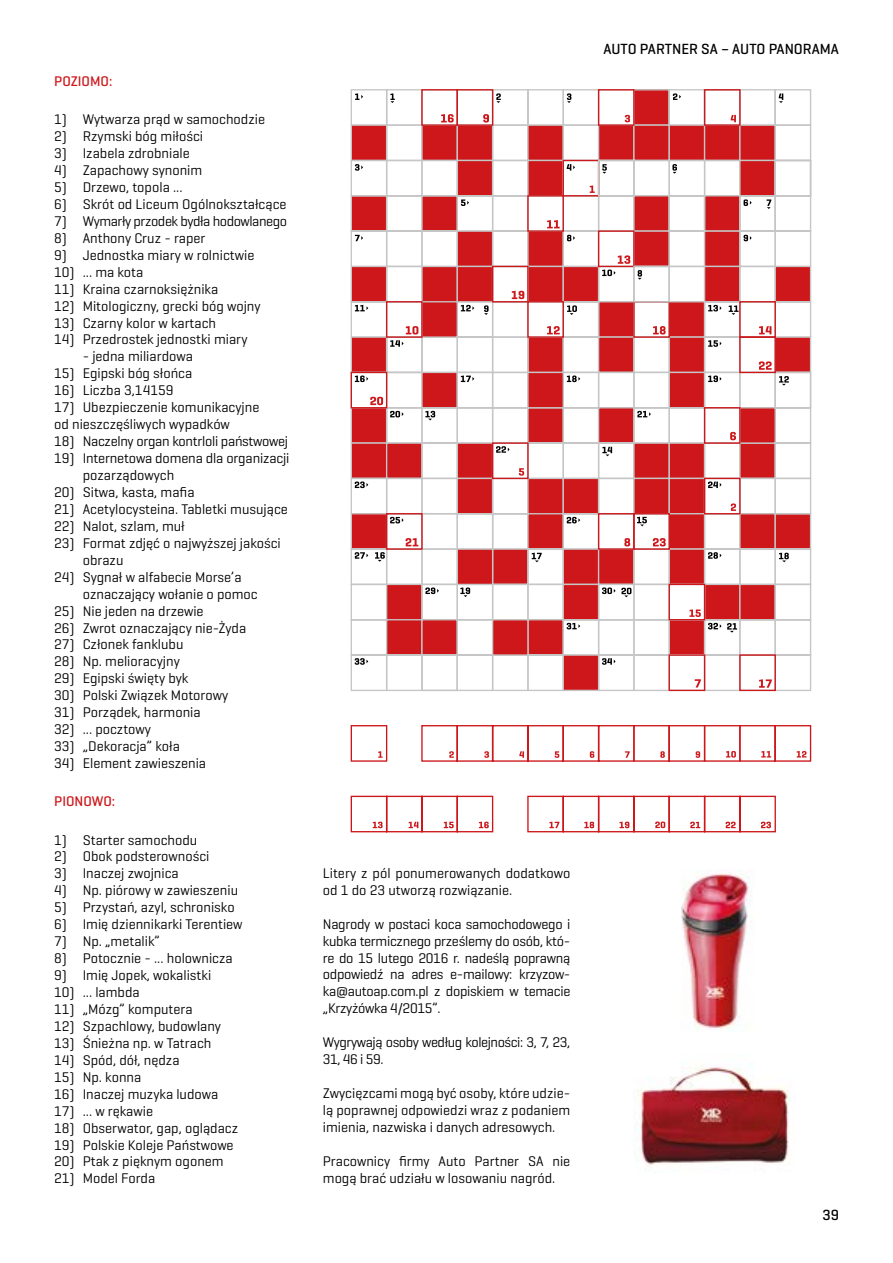
<style>
.page{position:relative;width:893px;height:1263px;background:#fff}
.page>*{position:absolute;margin:0;border:0;box-sizing:border-box;transform-origin:0 0}
.t1{font:500 15px "Geogrotesque";color:#000}
.t2{font:14.25px/17px "Geogrotesque";color:#000}
.t3{font:14.25px/17px "Geogrotesque";letter-spacing:-.03em;color:#000}
.t4{font:14.25px "Geogrotesque";letter-spacing:-.02em;color:#000}
.t5{font:500 14.25px "Geogrotesque";color:#cd171a}
</style>
<div class="page">
<svg style="left:350px;top:725px;width:426px;height:108px"></svg>
<svg style="left:378px;top:751px;width:5px;height:7px"></svg>
<svg style="left:449px;top:751px;width:5px;height:7px"></svg>
<svg style="left:484px;top:751px;width:5px;height:7px"></svg>
<svg style="left:519px;top:751px;width:5px;height:7px"></svg>
<svg style="left:555px;top:751px;width:4px;height:7px"></svg>
<svg style="left:590px;top:751px;width:4px;height:7px"></svg>
<svg style="left:373px;top:822px;width:10px;height:6px"></svg>
<svg style="left:409px;top:822px;width:9px;height:6px"></svg>
<svg style="left:444px;top:822px;width:10px;height:6px"></svg>
<svg style="left:479px;top:822px;width:10px;height:6px"></svg>
<svg style="left:549px;top:822px;width:10px;height:6px"></svg>
<svg style="left:584px;top:822px;width:10px;height:6px"></svg>
<svg style="left:620px;top:822px;width:9px;height:6px"></svg>
<svg style="left:655px;top:821px;width:10px;height:7px"></svg>
<svg style="left:690px;top:822px;width:10px;height:6px"></svg>
<svg style="left:726px;top:822px;width:10px;height:6px"></svg>
<svg style="left:761px;top:822px;width:10px;height:6px"></svg>
<svg style="left:625px;top:725px;width:79px;height:37px"></svg>
<div style="left:704px;top:725px;width:37px;height:37px;border:1px solid #cd171a"></div>
<svg style="left:726px;top:725px;width:86px;height:37px"></svg>
<svg style="left:350px;top:89px;width:462px;height:603px"></svg>
<img style="left:681px;top:872px;width:71px;height:157px">
<img style="left:634px;top:1065px;width:157px;height:105px">
<p class="t5" style="left:54px;top:72px;width:60px">POZIOMO:</p>
<p class="t2" style="left:54px;top:110px;width:212px">1) Wytwarza prąd w samochodzie</p>
<p class="t2" style="left:54px;top:127px;width:150px">2) Rzymski bóg miłości</p>
<p class="t2" style="left:54px;top:144px;width:137px">3) Izabela zdrobniale</p>
<p class="t2" style="left:54px;top:161px;width:150px">4) Zapachowy synonim</p>
<p class="t2" style="left:54px;top:178px;width:130px">5) Drzewo, topola ...</p>
<p class="t2" style="left:54px;top:195px;width:234px">6) Skrót od Liceum Ogólnokształcące</p>
<p class="t3" style="left:54px;top:212px;width:234px">7) Wymarły przodek bydła hodowlanego</p>
<p class="t2" style="left:54px;top:229px;width:153px">8) Anthony Cruz - raper</p>
<p class="t2" style="left:54px;top:246px;width:202px">9) Jednostka miary w rolnictwie</p>
<p class="t2" style="left:54px;top:263px;width:91px">10) ... ma kota</p>
<p class="t2" style="left:54px;top:280px;width:166px">11) Kraina czarnoksiężnika</p>
<p class="t2" style="left:54px;top:297px;width:208px">12) Mitologiczny, grecki bóg wojny</p>
<p class="t2" style="left:54px;top:314px;width:163px">13) Czarny kolor w kartach</p>
<p class="t2" style="left:54px;top:331px;width:195px">14) Przedrostek jednostki miary</p>
<p class="t2" style="left:83px;top:348px;width:112px">- jedna miliardowa</p>
<p class="t2" style="left:54px;top:365px;width:140px">15) Egipski bóg słońca</p>
<p class="t2" style="left:54px;top:381px;width:121px">16) Liczba 3,14159</p>
<p class="t2" style="left:54px;top:398px;width:207px">17) Ubezpieczenie komunikacyjne od nieszczęśliwych wypadków</p>
<p class="t4" style="left:54px;top:432px;width:235px">18) Naczelny organ kontrloli państwowej</p>
<p class="t2" style="left:83px;top:449px;width:208px;text-indent:-28px">19) Internetowa domena dla organizacji pozarządowych</p>
<p class="t2" style="left:54px;top:483px;width:142px">20) Sitwa, kasta, mafia</p>
<p class="t2" style="left:54px;top:500px;width:235px">21) Acetylocysteina. Tabletki musujące</p>
<p class="t2" style="left:54px;top:517px;width:132px">22) Nalot, szlam, muł</p>
<p class="t2" style="left:83px;top:534px;width:200px;text-indent:-28px">23) Format zdjęć o najwyższej jakości obrazu</p>
<p class="t2" style="left:83px;top:568px;width:177px;text-indent:-28px">24) Sygnał w alfabecie Morse’a oznaczający wołanie o pomoc</p>
<p class="t2" style="left:54px;top:602px;width:151px">25) Nie jeden na drzewie</p>
<p class="t2" style="left:54px;top:619px;width:193px">26) Zwrot oznaczający nie-Żyda</p>
<p class="t2" style="left:54px;top:636px;width:131px">27) Członek fanklubu</p>
<p class="t2" style="left:54px;top:653px;width:127px">28) Np. melioracyjny</p>
<p class="t2" style="left:54px;top:670px;width:136px">29) Egipski święty byk</p>
<p class="t2" style="left:54px;top:686px;width:176px">30) Polski Związek Motorowy</p>
<p class="t2" style="left:54px;top:703px;width:148px">31) Porządek, harmonia</p>
<p class="t2" style="left:54px;top:720px;width:98px">32) ... pocztowy</p>
<p class="t2" style="left:54px;top:737px;width:127px">33) „Dekoracja” koła</p>
<p class="t2" style="left:54px;top:754px;width:153px">34) Element zawieszenia</p>
<p class="t5" style="left:54px;top:792px;width:62px">PIONOWO:</p>
<p class="t2" style="left:54px;top:831px;width:145px">1) Starter samochodu</p>
<p class="t2" style="left:54px;top:848px;width:157px">2) Obok podsterowności</p>
<p class="t2" style="left:54px;top:865px;width:126px">3) Inaczej zwojnica</p>
<p class="t2" style="left:54px;top:881px;width:185px">4) Np. piórowy w zawieszeniu</p>
<p class="t2" style="left:54px;top:898px;width:182px">5) Przystań, azyl, schronisko</p>
<p class="t2" style="left:54px;top:915px;width:190px">6) Imię dziennikarki Terentiew</p>
<p class="t2" style="left:54px;top:932px;width:107px">7) Np. „metalik”</p>
<p class="t2" style="left:54px;top:949px;width:180px">8) Potocznie - ... holownicza</p>
<p class="t2" style="left:54px;top:966px;width:159px">9) Imię Jopek, wokalistki</p>
<p class="t2" style="left:54px;top:983px;width:87px">10) ... lambda</p>
<p class="t2" style="left:54px;top:1000px;width:140px">11) „Mózg” komputera</p>
<p class="t2" style="left:54px;top:1017px;width:168px">12) Szpachlowy, budowlany</p>
<p class="t2" style="left:54px;top:1034px;width:159px">13) Śnieżna np. w Tatrach</p>
<p class="t2" style="left:54px;top:1051px;width:127px">14) Spód, dół, nędza</p>
<p class="t2" style="left:54px;top:1068px;width:89px">15) Np. konna</p>
<p class="t2" style="left:54px;top:1085px;width:166px">16) Inaczej muzyka ludowa</p>
<p class="t2" style="left:54px;top:1102px;width:100px">17) ... w rękawie</p>
<p class="t2" style="left:54px;top:1119px;width:185px">18) Obserwator, gap, oglądacz</p>
<p class="t2" style="left:54px;top:1136px;width:181px">19) Polskie Koleje Państwowe</p>
<p class="t2" style="left:54px;top:1153px;width:171px">20) Ptak z pięknym ogonem</p>
<p class="t2" style="left:54px;top:1170px;width:103px">21) Model Forda</p>
<p class="t1" style="left:604px;top:40px;width:237px">AUTO PARTNER SA – AUTO PANORAMA</p>
<p class="t2" style="left:323px;top:864px;width:249px">Litery z pól ponumerowanych dodatkowo od 1 do 23 utworzą rozwiązanie.</p>
<p class="t2" style="left:323px;top:915px;width:249px;text-align:justify">Nagrody w postaci koca samochodowego i kubka termicznego prześlemy do osób, któ&shy;re do 15 lutego 2016 r. nadeślą poprawną odpowiedź na adres e-mailowy: krzyzow&shy;ka@autoap.com.pl z dopiskiem w temacie „Krzyżówka 4/2015”.</p>
<p class="t3" style="left:323px;top:1033px;width:249px">Wygrywają osoby według kolejności: 3, 7, 23,<br>31, 46 i 59.</p>
<p class="t2" style="left:323px;top:1084px;width:249px;text-align:justify">Zwycięzcami mogą być osoby, które udzie&shy;lą poprawnej odpowiedzi wraz z podaniem imienia, nazwiska i danych adresowych.</p>
<p class="t2" style="left:323px;top:1152px;width:249px">Pracownicy firmy Auto Partner SA nie mogą brać udziału w losowaniu nagród.</p>
<p class="t1" style="left:822px;top:1206px;width:18px">39</p>
</div>
